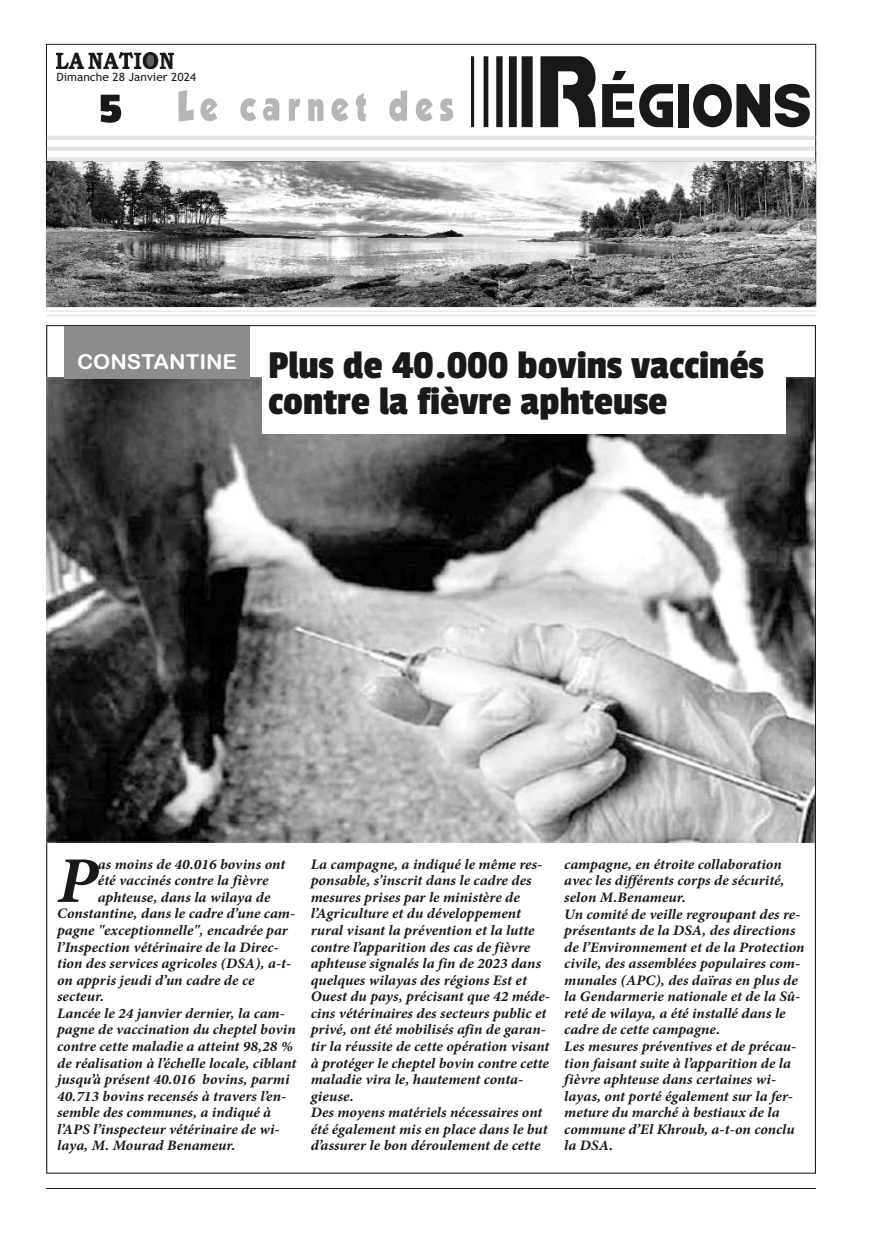
<style>
.page{position:relative;width:893px;height:1234px;background:#fff}
.page>*{position:absolute;margin:0;border:0;box-sizing:border-box;transform-origin:0 0}
.t1{font:67.2px "Bamf";color:#191919;scale:.89 1}
.t2{font:italic 700 65.25px "Minion Pro";color:#191919;scale:1.05 1}
.t3{font:44.4px "Passion One";color:#191919;scale:1.27 1}
.t4{font:41.4px/36.2px "Passion One";color:#191919;scale:1.05 1}
.t5{font:italic 700 14.55px/16.5px "Minion Pro";letter-spacing:.005em;color:#191919;scale:1.05 1}
.t6{font:11.4px "Trebuchet MS";color:#191919;scale:1.05 1}
.s1{font-size:110.7px}
</style>
<div class="page">
<hr style="left:46px;top:1187px;width:770px;height:1px;background:#191919">
<img style="left:47px;top:377px;width:768px;height:465px">
<hr style="left:46px;top:306px;width:770px;height:2px;background:#e8e8e8">
<hr style="left:46px;top:310px;width:770px;height:2px;background:#e8e8e8">
<hr style="left:46px;top:314px;width:770px;height:2px;background:#e8e8e8">
<img style="left:46px;top:161px;width:770px;height:145px">
<img style="left:56px;top:53px;width:117px;height:16px">
<svg style="left:178px;top:90px;width:229px;height:32px"></svg>
<hr style="left:47px;top:157px;width:768px;height:4px;background:#e3e3e3">
<hr style="left:47px;top:136px;width:768px;height:4px;background:#e3e3e3">
<div style="left:47px;top:146px;width:768px;height:5px;background:#e3e3e3"></div>
<div style="left:64px;top:326px;width:186px;height:52px;background:#8c8c8c"></div>
<div style="left:262px;top:337px;width:523px;height:97px;background:#fff"></div>
<p class="t6" style="left:56px;top:70px;width:135px">Dimanche 28 Janvier 2024</p>
<h3 class="t3" style="left:99px;top:85px;width:20px">5</h3>
<h1 class="t1" style="left:467px;top:71px;width:389px"><span class="s1">R</span>ÉGIONS</h1>
<h3 class="t4" style="left:268px;top:347px;width:473px;text-indent:-191px"><sup>CONSTANTINE</sup> Plus de 40.000 bovins vaccinés contre la fièvre aphteuse</h3>
<h2 class="t2" style="left:57px;top:856px;width:40px">P</h2>
<p class="t5" style="left:98px;top:857px;width:180px">as moins de 40.016 bovins ont</p>
<p class="t5" style="left:98px;top:873px;width:164px">été vaccinés contre la fièvre</p>
<p class="t5" style="left:98px;top:890px;width:166px">aphteuse, dans la wilaya de</p>
<p class="t5" style="left:57px;top:906px;width:228px">Constantine, dans le cadre d’une cam-</p>
<p class="t5" style="left:57px;top:923px;width:221px">pagne "exceptionnelle", encadrée par</p>
<p class="t5" style="left:57px;top:939px;width:213px">l’Inspection vétérinaire de la Direc-</p>
<p class="t5" style="left:57px;top:956px;width:225px">tion des services agricoles (DSA), a-t-</p>
<p class="t5" style="left:57px;top:972px;width:190px">on appris jeudi d’un cadre de ce</p>
<p class="t5" style="left:57px;top:989px;width:46px">secteur.</p>
<p class="t5" style="left:57px;top:1005px;width:219px">Lancée le 24 janvier dernier, la cam-</p>
<p class="t5" style="left:57px;top:1022px;width:229px">pagne de vaccination du cheptel bovin</p>
<p class="t5" style="left:57px;top:1039px;width:226px">contre cette maladie a atteint 98,28 %</p>
<p class="t5" style="left:57px;top:1055px;width:229px">de réalisation à l’échelle locale, ciblant</p>
<p class="t5" style="left:57px;top:1072px;width:223px">jusqu’à présent 40.016 bovins, parmi</p>
<p class="t5" style="left:57px;top:1088px;width:220px">40.713 bovins recensés à travers l’en-</p>
<p class="t5" style="left:57px;top:1105px;width:205px">semble des communes, a indiqué à</p>
<p class="t5" style="left:57px;top:1121px;width:214px">l’APS l’inspecteur vétérinaire de wi-</p>
<p class="t5" style="left:57px;top:1138px;width:171px">laya, M. Mourad Benameur.</p>
<p class="t5" style="left:311px;top:857px;width:230px">La campagne, a indiqué le même res&shy;ponsable, s’inscrit dans le cadre des mesures prises par le ministère de l’Agriculture et du développement rural visant la prévention et la lutte contre l’apparition des cas de fièvre aphteuse signalés la fin de 2023 dans quelques wilayas des régions Est et Ouest du pays, précisant que 42 méde&shy;cins vétérinaires des secteurs public et privé, ont été mobilisés afin de garan&shy;tir la réussite de cette opération visant à protéger le cheptel bovin contre cette maladie vira le, hautement conta&shy;gieuse.<br>Des moyens matériels nécessaires ont été également mis en place dans le but d’assurer le bon déroulement de cette</p>
<p class="t5" style="left:564px;top:857px;width:230px">campagne, en étroite collaboration avec les différents corps de sécurité, selon M.Benameur.<br>Un comité de veille regroupant des re&shy;présentants de la DSA, des directions de l’Environnement et de la Protection civile, des assemblées populaires com&shy;munales (APC), des daïras en plus de la Gendarmerie nationale et de la Sû&shy;reté de wilaya, a été installé dans le cadre de cette campagne.<br>Les mesures préventives et de précau&shy;tion faisant suite à l’apparition de la fièvre aphteuse dans certaines wi&shy;layas, ont porté également sur la fer&shy;meture du marché à bestiaux de la commune d’El Khroub, a-t-on conclu la DSA.</p>
</div>
